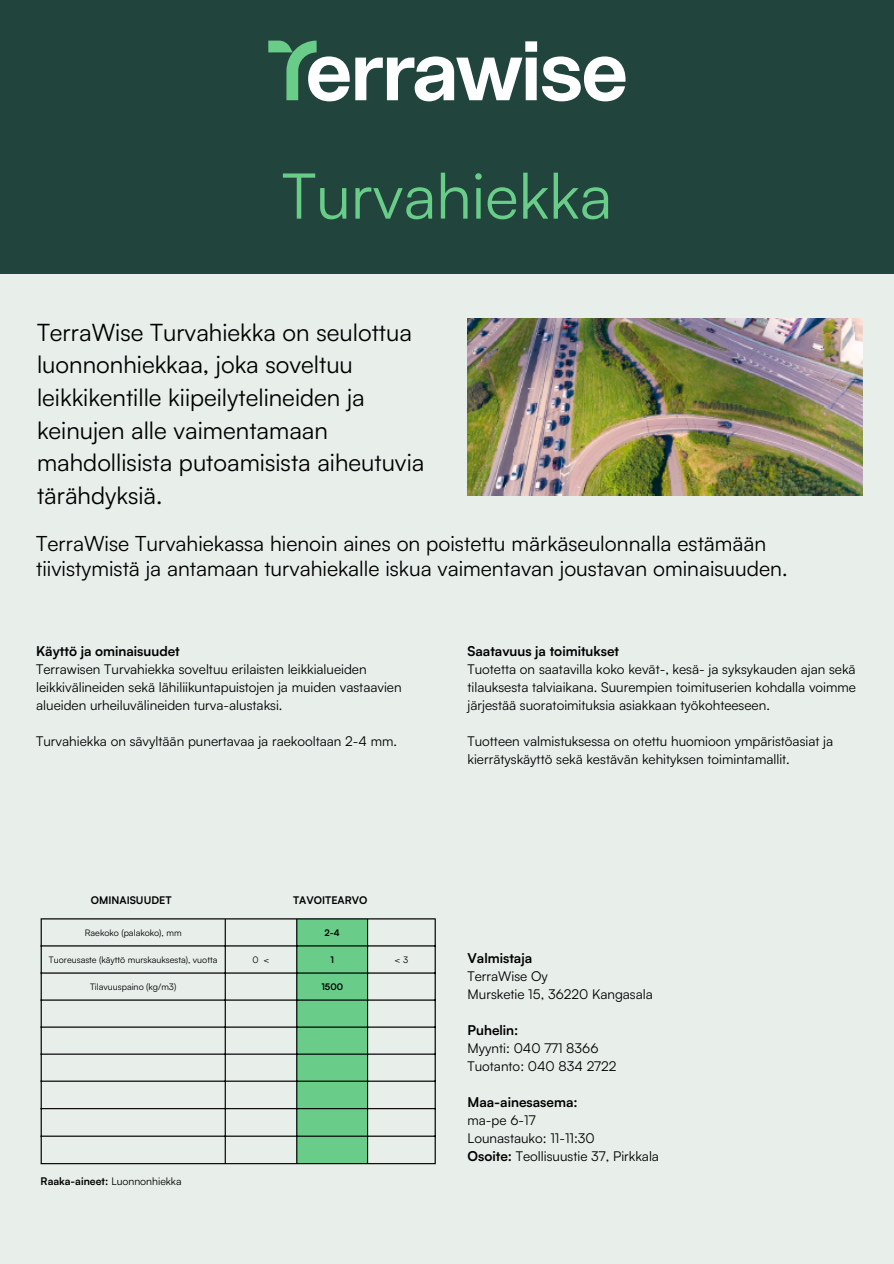
<style>
.page{position:relative;width:894px;height:1264px;background:#fff}
.page>*{position:absolute;margin:0;border:0;box-sizing:border-box;transform-origin:0 0}
.t1{font:63px "Satoshi";color:#69cd89}
.t2{font:24px/32.7px "Satoshi";color:#000}
.t3{font:21px/24.8px "Satoshi";color:#000}
.t4{font:13.5px/18px "Satoshi";color:#000}
.t5{font:700 13.5px "Satoshi";color:#000}
.t6{font:700 10.5px "Satoshi";color:#000}
.t7{font:9px "Satoshi";color:#000}
.t8{font:700 9px "Satoshi";color:#000}
.s1{font-weight:400}
.s2{font-weight:700}
</style>
<div class="page">
<div style="left:0;top:0;width:893px;height:1263px;background:#e8efeb"></div>
<div style="left:0;top:0;width:893px;height:273px;background:#21443c"></div>
<img style="left:467px;top:318px;width:395px;height:177px">
<svg style="left:268px;top:41px;width:81px;height:60px"></svg>
<svg style="left:355px;top:41px;width:270px;height:60px"></svg>
<div style="left:297px;top:919px;width:70px;height:244px;background:#69cd89"></div>
<hr style="left:41px;top:919px;width:1px;height:244px;background:#000">
<hr style="left:224px;top:919px;width:2px;height:244px;background:#000">
<hr style="left:296px;top:919px;width:1px;height:244px;background:#000">
<hr style="left:367px;top:919px;width:1px;height:244px;background:#000">
<hr style="left:434px;top:919px;width:1px;height:244px;background:#000">
<hr style="left:41px;top:918px;width:394px;height:1px;background:#000">
<hr style="left:41px;top:945px;width:394px;height:1px;background:#000">
<hr style="left:41px;top:972px;width:394px;height:1px;background:#000">
<hr style="left:41px;top:999px;width:394px;height:1px;background:#000">
<hr style="left:41px;top:1026px;width:394px;height:1px;background:#000">
<hr style="left:41px;top:1053px;width:394px;height:1px;background:#000">
<hr style="left:41px;top:1080px;width:394px;height:1px;background:#000">
<hr style="left:41px;top:1108px;width:394px;height:1px;background:#000">
<hr style="left:41px;top:1135px;width:394px;height:1px;background:#000">
<hr style="left:41px;top:1163px;width:394px;height:1px;background:#000">
<p class="t1" style="left:282px;top:155px;width:331px">Turvahiekka</p>
<p class="t2" style="left:37px;top:315px;width:388px">TerraWise Turvahiekka on seulottua luonnonhiekkaa, joka soveltuu leikkikentille kiipeilytelineiden ja keinujen alle vaimentamaan mahdollisista putoamisista aiheutuvia tärähdyksiä.</p>
<p class="t3" style="left:36px;top:531px;width:752px">TerraWise Turvahiekassa hienoin aines on poistettu märkäseulonnalla estämään tiivistymistä ja antamaan turvahiekalle iskua vaimentavan joustavan ominaisuuden.</p>
<p class="t5" style="left:36px;top:642px;width:145px">Käyttö ja ominaisuudet</p>
<p class="t4" style="left:36px;top:659px;width:367px">Terrawisen Turvahiekka soveltuu erilaisten leikkialueiden leikkivälineiden sekä lähiliikuntapuistojen ja muiden vastaavien alueiden urheiluvälineiden turva-alustaksi.</p>
<p class="t4" style="left:36px;top:731px;width:362px">Turvahiekka on sävyltään punertavaa ja raekooltaan 2-4 mm.</p>
<p class="t6" style="left:91px;top:893px;width:82px">OMINAISUUDET</p>
<p class="t6" style="left:293px;top:893px;width:76px">TAVOITEARVO</p>
<p class="t7" style="left:85px;top:926px;width:98px">Raekoko (palakoko), mm</p>
<p class="t8" style="left:324px;top:926px;width:17px">2-4</p>
<p class="t7" style="left:49px;top:953px;width:170px">Tuoreusaste (käyttö murskauksesta), vuotta</p>
<p class="t7" style="left:252px;top:953px;width:19px">0 &lt;</p>
<p class="t8" style="left:330px;top:953px;width:5px">1</p>
<p class="t7" style="left:394px;top:953px;width:15px">&lt; 3</p>
<p class="t7" style="left:90px;top:980px;width:88px">Tilavuuspaino (kg/m3)</p>
<p class="t8" style="left:321px;top:980px;width:23px">1500</p>
<p class="t6" style="left:41px;top:1174px;width:142px">Raaka-aineet: <span class="s1">Luonnonhiekka</span></p>
<p class="t5" style="left:467px;top:642px;width:153px">Saatavuus ja toimitukset</p>
<p class="t4" style="left:467px;top:659px;width:390px;text-align:justify">Tuotetta on saatavilla koko kevät-, kesä- ja syksykauden ajan sekä tilauksesta talviaikana. Suurempien toimituserien kohdalla voimme järjestää suoratoimituksia asiakkaan työkohteeseen.</p>
<p class="t4" style="left:467px;top:731px;width:367px">Tuotteen valmistuksessa on otettu huomioon ympäristöasiat ja kierrätyskäyttö sekä kestävän kehityksen toimintamallit.</p>
<p class="t5" style="left:467px;top:949px;width:66px">Valmistaja</p>
<p class="t4" style="left:467px;top:966px;width:82px">TerraWise Oy</p>
<p class="t4" style="left:467px;top:984px;width:187px">Mursketie 15, 36220 Kangasala</p>
<p class="t5" style="left:467px;top:1021px;width:52px">Puhelin:</p>
<p class="t4" style="left:467px;top:1038px;width:132px">Myynti: 040 771 8366</p>
<p class="t4" style="left:467px;top:1056px;width:150px">Tuotanto: 040 834 2722</p>
<p class="t5" style="left:467px;top:1093px;width:112px">Maa-ainesasema:</p>
<p class="t4" style="left:467px;top:1110px;width:69px">ma-pe 6-17</p>
<p class="t4" style="left:467px;top:1128px;width:129px">Lounastauko: 11-11:30</p>
<p class="t4" style="left:467px;top:1146px;width:193px"><span class="s2">Osoite:</span> Teollisuustie 37, Pirkkala</p>
</div>
